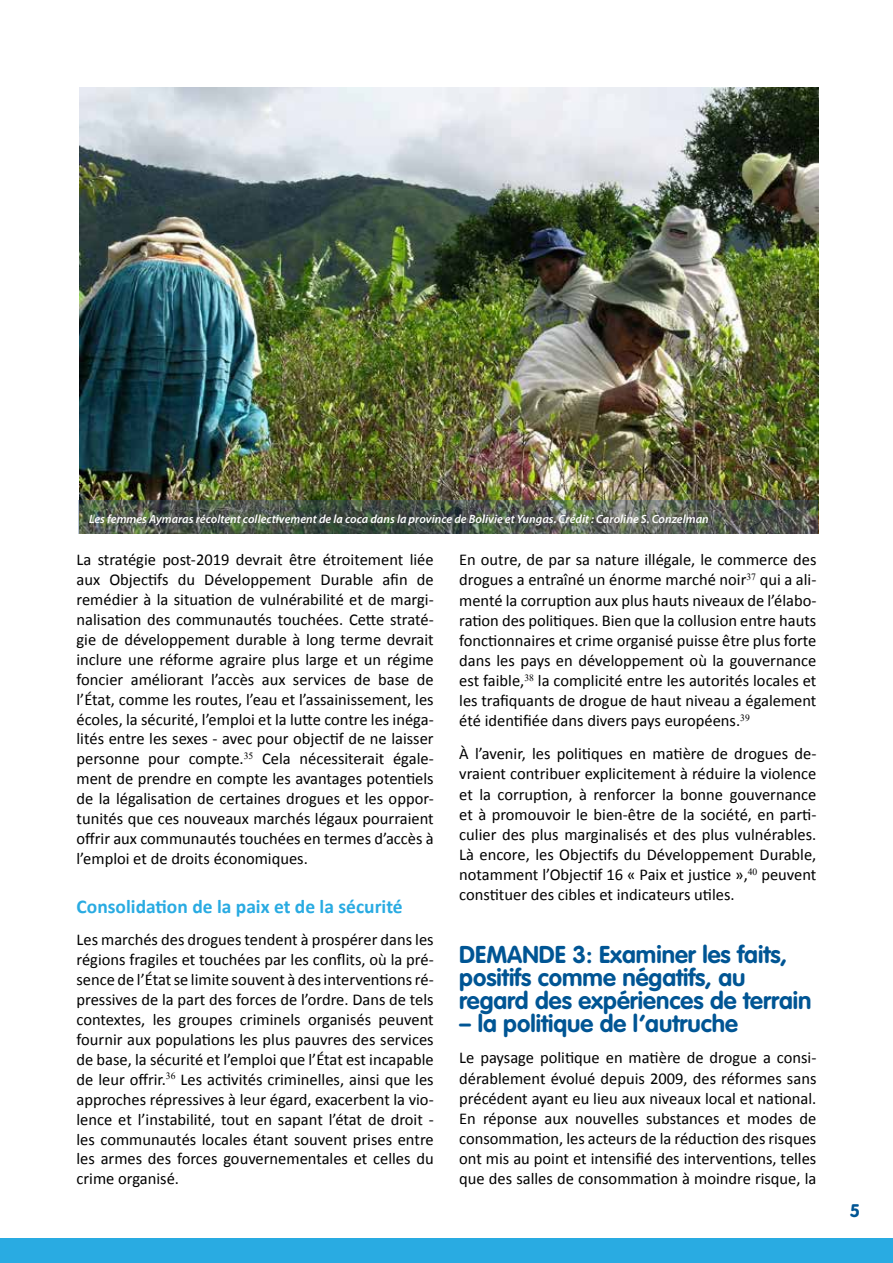
<style>
.page{position:relative;width:893px;height:1263px;background:#fff}
.page>*{position:absolute;margin:0;border:0;box-sizing:border-box;transform-origin:0 0}
.t1{font:700 24px/22.8px "VAG Rounded LT Pro";color:#005594}
.t2{font:700 19.5px "Calibri";color:#29abe2}
.t3{font:700 18px "VAG Rounded LT Pro";color:#005594}
.t4{font:16.5px/20px "Calibri";color:#000;text-align:justify}
.t5{font:italic 600 12px "Myriad Pro";letter-spacing:.005em;color:#fff}
</style>
<div class="page">
<div style="left:0;top:1238px;width:893px;height:25px;background:#29abe2"></div>
<img style="left:79px;top:87px;width:739px;height:413px">
<img style="left:78px;top:500px;width:740px;height:34px">
<p class="t5" style="left:89px;top:512px;width:621px">Les femmes Aymaras récoltent collectivement de la coca dans la province de Bolivie et Yungas. Crédit : Caroline S. Conzelman</p>
<p class="t4" style="left:77px;top:550px;width:359px">La stratégie post-2019 devrait être étroitement liée aux Objectifs du Développement Durable afin de remédier à la situation de vulnérabilité et de margi&shy;nalisation des communautés touchées. Cette straté&shy;gie de développement durable à long terme devrait inclure une réforme agraire plus large et un régime foncier améliorant l’accès aux services de base de l’État, comme les routes, l’eau et l’assainissement, les écoles, la sécurité, l’emploi et la lutte contre les inéga&shy;lités entre les sexes - avec pour objectif de ne laisser personne pour compte.<sup>35</sup> Cela nécessiterait égale&shy;ment de prendre en compte les avantages potentiels de la légalisation de certaines drogues et les oppor&shy;tunités que ces nouveaux marchés légaux pourraient offrir aux communautés touchées en termes d’accès à l’emploi et de droits économiques.</p>
<p class="t2" style="left:77px;top:894px;width:328px">Consolidation de la paix et de la sécurité</p>
<p class="t4" style="left:77px;top:930px;width:359px">Les marchés des drogues tendent à prospérer dans les régions fragiles et touchées par les conflits, où la pré&shy;sence de l’État se limite souvent à des interventions ré&shy;pressives de la part des forces de l’ordre. Dans de tels contextes, les groupes criminels organisés peuvent fournir aux populations les plus pauvres des services de base, la sécurité et l’emploi que l’État est incapable de leur offrir.<sup>36</sup> Les activités criminelles, ainsi que les approches répressives à leur égard, exacerbent la vio&shy;lence et l’instabilité, tout en sapant l’état de droit - les communautés locales étant souvent prises entre les armes des forces gouvernementales et celles du crime organisé.</p>
<p class="t4" style="left:459px;top:550px;width:359px">En outre, de par sa nature illégale, le commerce des drogues a entraîné un énorme marché noir<sup>37</sup> qui a ali&shy;menté la corruption aux plus hauts niveaux de l’élabo&shy;ration des politiques. Bien que la collusion entre hauts fonctionnaires et crime organisé puisse être plus forte dans les pays en développement où la gouvernance est faible,<sup>38</sup> la complicité entre les autorités locales et les trafiquants de drogue de haut niveau a également été identifiée dans divers pays européens.<sup>39</sup></p>
<p class="t4" style="left:459px;top:744px;width:359px">À l’avenir, les politiques en matière de drogues de&shy;vraient contribuer explicitement à réduire la violence et la corruption, à renforcer la bonne gouvernance et à promouvoir le bien-être de la société, en parti&shy;culier des plus marginalisés et des plus vulnérables.<br>Là encore, les Objectifs du Développement Durable, notamment l’Objectif 16 « Paix et justice »,<sup>40</sup> peuvent constituer des cibles et indicateurs utiles.</p>
<h1 class="t1" style="left:459px;top:944px;width:354px">DEMANDE 3: Examiner les faits, positifs comme négatifs, au regard des expériences de terrain</h1>
<h1 class="t1" style="left:459px;top:1012px;width:280px">– la politique de l’autruche</h1>
<p class="t4" style="left:459px;top:1048px;width:359px">Le paysage politique en matière de drogue a consi&shy;dérablement évolué depuis 2009, des réformes sans précédent ayant eu lieu aux niveaux local et national.<br>En réponse aux nouvelles substances et modes de consommation, les acteurs de la réduction des risques ont mis au point et intensifié des interventions, telles que des salles de consommation à moindre risque, la</p>
<p class="t3" style="left:850px;top:1199px;width:12px">5</p>
</div>
